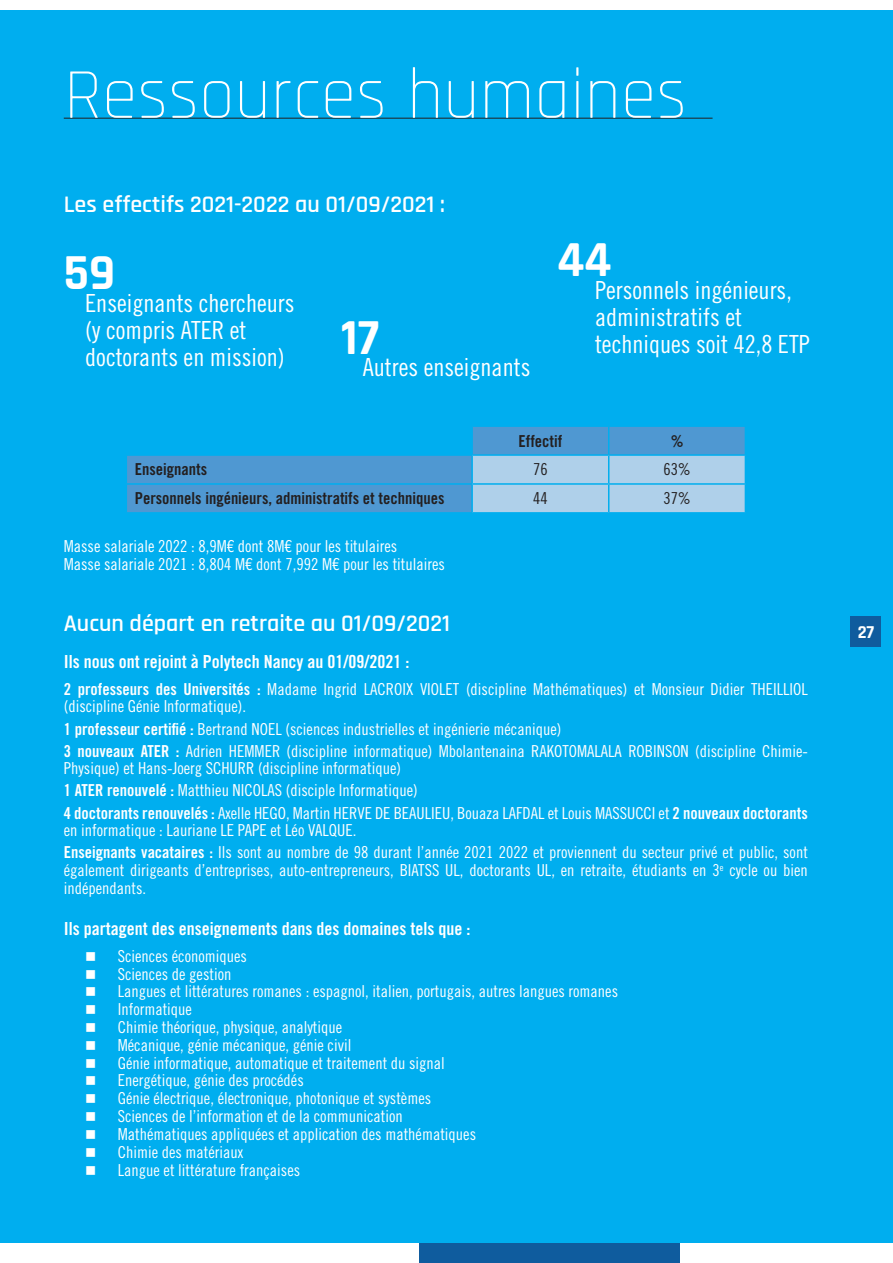
<style>
.page{position:relative;width:893px;height:1263px;background:#00aeef}
.page>*{position:absolute;margin:0;border:0;box-sizing:border-box;transform-origin:0 0}
.titre_48{font:300 72px "Rajdhani";color:#fff}
.t1{font:700 49.95px "Rajdhani";color:#fff}
.t2{font:24.9px/27px "Trade Gothic LT Std Cn 18";color:#fff}
.t3{font:600 24px "Rajdhani";color:#fff}
.t4{font:18px "Trade Gothic LT Std Bd Cn 20";color:#fff}
.t5{font:700 18px "Rajdhani";color:#fff}
.t6{font:16.5px/17.9px "Trade Gothic LT Std Cn 18";color:#fff}
.t7{font:16.5px "Trade Gothic LT Std Bd Cn 20";color:#231f20}
.t8{font:16.5px "Trade Gothic LT Std Cn 18";color:#231f20}
.s1{font-family:"Trade Gothic LT Std Bd Cn 20"}
</style>
<div class="page">
<div style="left:851px;top:616px;width:30px;height:31px;background:#0f5c9e"></div>
<div style="left:0;top:1243px;width:893px;height:20px;background:#fff"></div>
<div style="left:420px;top:1243px;width:260px;height:20px;background:#0f5c9e"></div>
<div style="left:0;top:0;width:893px;height:9px;background:#fff"></div>
<hr style="left:64px;top:118px;width:649px;height:1px;background:#231f20">
<div style="left:127px;top:456px;width:344px;height:56px;background:#4f98d2"></div>
<hr style="left:126px;top:483px;width:346px;height:2px;background:#00aeef">
<svg style="left:472px;top:427px;width:274px;height:85px"></svg>
<p class="titre_48" style="left:64px;top:55px;width:625px">Ressources humaines</p>
<p class="t3" style="left:64px;top:190px;width:383px">Les effectifs 2021-2022 au 01/09/2021 :</p>
<p class="t1" style="left:64px;top:243px;width:53px">59</p>
<p class="t2" style="left:85px;top:289px;width:211px">Enseignants chercheurs</p>
<p class="t2" style="left:85px;top:316px;width:201px">(y compris ATER et doctorants en mission)</p>
<p class="t1" style="left:341px;top:307px;width:40px">17</p>
<p class="t2" style="left:363px;top:354px;width:169px">Autres enseignants</p>
<p class="t1" style="left:557px;top:230px;width:56px">44</p>
<p class="t2" style="left:595px;top:276px;width:216px">Personnels ingénieurs, administratifs et techniques soit 42,8 ETP</p>
<p class="t7" style="left:518px;top:431px;width:45px">Effectif</p>
<p class="t7" style="left:671px;top:431px;width:14px">%</p>
<p class="t7" style="left:135px;top:460px;width:74px">Enseignants</p>
<p class="t8" style="left:533px;top:460px;width:16px">76</p>
<p class="t8" style="left:663px;top:460px;width:29px">63%</p>
<p class="t7" style="left:135px;top:488px;width:311px">Personnels ingénieurs, administratifs et techniques</p>
<p class="t8" style="left:533px;top:489px;width:16px">44</p>
<p class="t8" style="left:663px;top:489px;width:29px">37%</p>
<p class="t6" style="left:64px;top:537px;width:335px">Masse salariale 2022 : 8,9M€ dont 8M€ pour les titulaires</p>
<p class="t6" style="left:64px;top:555px;width:383px">Masse salariale 2021 : 8,804 M€ dont 7,992 M€ pour les titulaires</p>
<p class="t3" style="left:64px;top:609px;width:388px">Aucun départ en retraite au 01/09/2021</p>
<p class="t4" style="left:64px;top:651px;width:347px">Ils nous ont rejoint à Polytech Nancy au 01/09/2021 :</p>
<p class="t6" style="left:64px;top:680px;width:746px"><span class="s1">2 professeurs des Universités :</span> Madame Ingrid LACROIX VIOLET (discipline Mathématiques) et Monsieur Didier THEILLIOL (discipline Génie Informatique).</p>
<p class="t6" style="left:64px;top:719px;width:499px"><span class="s1">1 professeur certifié :</span> Bertrand NOEL (sciences industrielles et ingénierie mécanique)</p>
<p class="t6" style="left:64px;top:742px;width:746px"><span class="s1">3 nouveaux ATER :</span> Adrien HEMMER (discipline informatique) Mbolantenaina RAKOTOMALALA ROBINSON (discipline Chimie-<br>Physique) et Hans-Joerg SCHURR (discipline informatique)</p>
<p class="t6" style="left:64px;top:781px;width:355px"><span class="s1">1 ATER renouvelé :</span> Matthieu NICOLAS (disciple Informatique)</p>
<p class="t6" style="left:64px;top:803px;width:746px"><span class="s1">4 doctorants renouvelés :</span> Axelle HEGO, Martin HERVE DE BEAULIEU, Bouaza LAFDAL et Louis MASSUCCI et <span class="s1">2 nouveaux doctorants </span>en informatique : Lauriane LE PAPE et Léo VALQUE.</p>
<p class="t6" style="left:64px;top:843px;width:746px;text-align:justify"><span class="s1">Enseignants vacataires :</span> Ils sont au nombre de 98 durant l’année 2021 2022 et proviennent du secteur privé et public, sont également dirigeants d’entreprises, auto-entrepreneurs, BIATSS UL, doctorants UL, en retraite, étudiants en 3<sup>e</sup> cycle ou bien indépendants.</p>
<p class="t4" style="left:64px;top:918px;width:408px">Ils partagent des enseignements dans des domaines tels que :</p>
<p class="t6" style="left:118px;top:947px;width:131px">Sciences économiques</p>
<p class="t6" style="left:118px;top:965px;width:115px">Sciences de gestion</p>
<p class="t6" style="left:118px;top:982px;width:502px">Langues et littératures romanes : espagnol, italien, portugais, autres langues romanes</p>
<p class="t6" style="left:118px;top:1000px;width:76px">Informatique</p>
<p class="t6" style="left:118px;top:1018px;width:226px">Chimie théorique, physique, analytique</p>
<p class="t6" style="left:118px;top:1036px;width:235px">Mécanique, génie mécanique, génie civil</p>
<p class="t6" style="left:118px;top:1054px;width:329px">Génie informatique, automatique et traitement du signal</p>
<p class="t6" style="left:118px;top:1071px;width:188px">Energétique, génie des procédés</p>
<p class="t6" style="left:118px;top:1089px;width:315px">Génie électrique, électronique, photonique et systèmes</p>
<p class="t6" style="left:118px;top:1107px;width:287px">Sciences de l’information et de la communication</p>
<p class="t6" style="left:118px;top:1125px;width:360px">Mathématiques appliquées et application des mathématiques</p>
<p class="t6" style="left:118px;top:1143px;width:127px">Chimie des matériaux</p>
<p class="t6" style="left:118px;top:1160px;width:184px">Langue et littérature françaises</p>
<p class="t5" style="left:858px;top:621px;width:18px">27</p>
</div>
